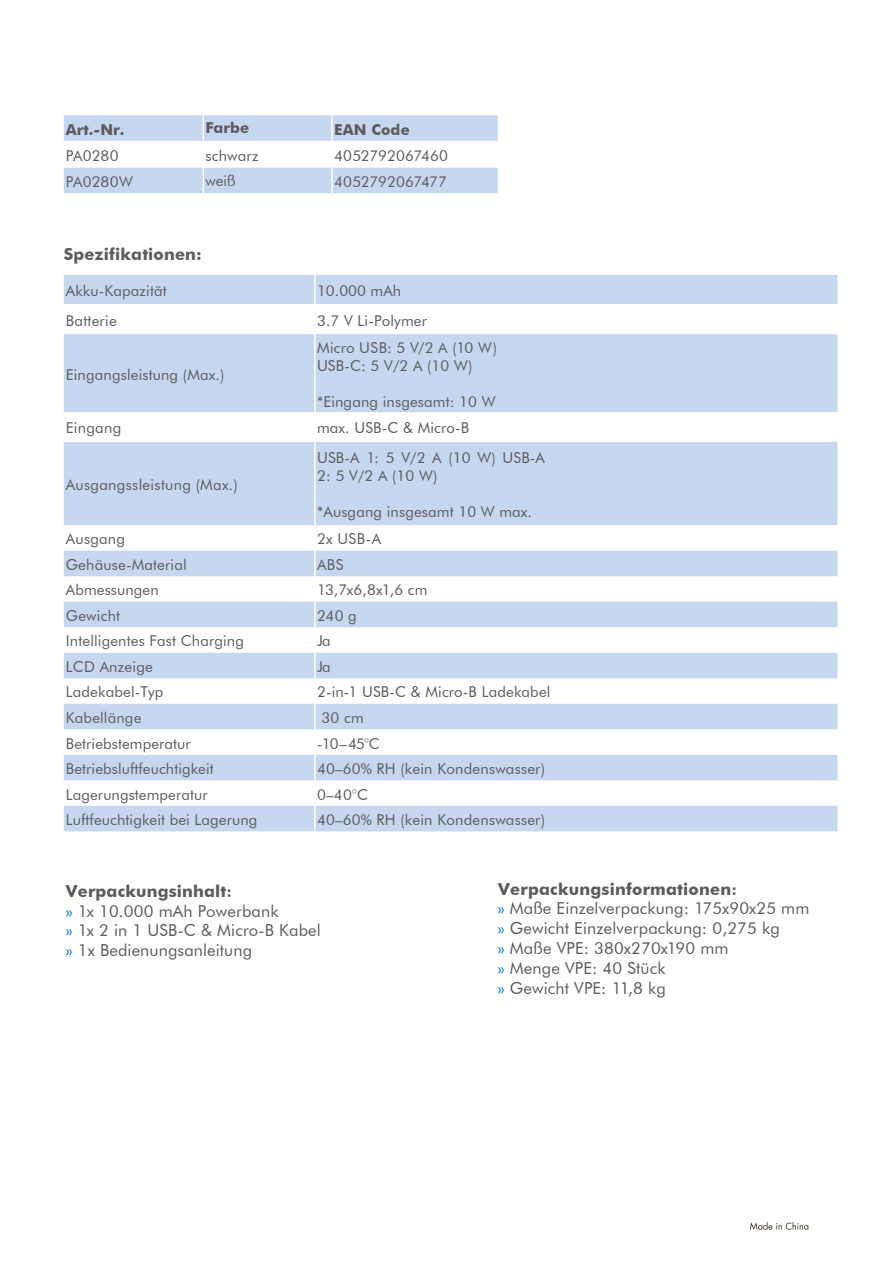
<style>
.page{position:relative;width:893px;height:1263px;background:#fff}
.page>*{position:absolute;margin:0;border:0;box-sizing:border-box;transform-origin:0 0}
.t1{font:16.5px/19.8px "Futura BT";letter-spacing:.01em;color:#5b5b5e}
.t2{font:700 16.5px "Futura BT";letter-spacing:.01em;color:#5b5b5e}
.t3{font:15px/25.5px "Futura BT";letter-spacing:.01em;color:#5b5b5e}
.t4{font:700 15px "Futura BT";color:#5b5b5e}
.s1{font-weight:300}
.s2{font-weight:700}
.s3{font-weight:800}
.s4{color:#0078c0}
</style>
<div class="page">
<svg style="left:64px;top:275px;width:773px;height:556px;fill:#c7d7ef"></svg>
<hr style="left:314px;top:275px;width:2px;height:29px;background:#fff">
<hr style="left:314px;top:304px;width:2px;height:30px;background:#fff">
<hr style="left:314px;top:334px;width:2px;height:78px;background:#fff">
<hr style="left:314px;top:412px;width:2px;height:30px;background:#fff">
<hr style="left:314px;top:442px;width:2px;height:83px;background:#fff">
<hr style="left:314px;top:525px;width:2px;height:26px;background:#fff">
<hr style="left:314px;top:551px;width:2px;height:25px;background:#fff">
<hr style="left:314px;top:678px;width:2px;height:26px;background:#fff">
<hr style="left:314px;top:704px;width:2px;height:25px;background:#fff">
<hr style="left:314px;top:576px;width:2px;height:26px;background:#fff">
<hr style="left:314px;top:602px;width:2px;height:25px;background:#fff">
<hr style="left:314px;top:627px;width:2px;height:26px;background:#fff">
<hr style="left:314px;top:653px;width:2px;height:25px;background:#fff">
<hr style="left:314px;top:729px;width:2px;height:26px;background:#fff">
<hr style="left:314px;top:755px;width:2px;height:25px;background:#fff">
<hr style="left:314px;top:780px;width:2px;height:26px;background:#fff">
<hr style="left:314px;top:806px;width:2px;height:25px;background:#fff">
<svg style="left:64px;top:115px;width:434px;height:78px"></svg>
<hr style="left:331px;top:168px;width:2px;height:25px;background:#fff">
<svg style="left:750px;top:1222px;width:58px;height:8px"></svg>
<p class="t4" style="left:66px;top:120px;width:60px">Art.-Nr.</p>
<p class="t4" style="left:205px;top:119px;width:45px">Farbe</p>
<p class="t4" style="left:334px;top:120px;width:77px">EAN Code</p>
<p class="t3" style="left:66px;top:144px;width:54px">PA0280</p>
<p class="t3" style="left:205px;top:142px;width:55px">schwarz</p>
<p class="t3" style="left:334px;top:144px;width:115px">4052792067460</p>
<p class="t3" style="left:66px;top:170px;width:68px">PA0280W</p>
<p class="t3" style="left:205px;top:168px;width:32px">weiß</p>
<p class="t3" style="left:334px;top:170px;width:114px">4052792067477</p>
<p class="t2" style="left:64px;top:244px;width:140px">Spezifikationen:</p>
<p class="t3" style="left:66px;top:278px;width:102px">Akku-Kapazität</p>
<p class="t3" style="left:317px;top:279px;width:86px">10.000 mAh</p>
<p class="t3" style="left:66px;top:309px;width:52px">Batterie</p>
<p class="t3" style="left:317px;top:309px;width:111px">3.7 V Li-Polymer</p>
<p class="t3" style="left:66px;top:361px;width:160px">Eingangsleistung (Max.)</p>
<p class="t3" style="left:66px;top:415px;width:57px">Eingang</p>
<p class="t3" style="left:317px;top:339px;width:181px;line-height:18px">Micro USB: 5 V/2 A (10 W)<br>USB-C: 5 V/2 A (10 W)</p>
<p class="t3" style="left:317px;top:389px;width:180px;line-height:26.8px">*Eingang insgesamt: 10 W max. USB-C &amp; Micro-B</p>
<p class="t3" style="left:66px;top:472px;width:174px">Ausgangssleistung (Max.)</p>
<p class="t3" style="left:317px;top:450px;width:229px;line-height:18px">USB-A 1: 5 V/2 A (10 W) USB-A<br>2: 5 V/2 A (10 W)</p>
<p class="t3" style="left:317px;top:500px;width:216px">*Ausgang insgesamt 10 W max.</p>
<p class="t3" style="left:66px;top:526px;width:61px">Ausgang</p>
<p class="t3" style="left:317px;top:528px;width:66px">2x USB-A</p>
<p class="t3" style="left:66px;top:552px;width:122px">Gehäuse-Material</p>
<p class="t3" style="left:317px;top:553px;width:28px">ABS</p>
<p class="t3" style="left:66px;top:577px;width:94px">Abmessungen</p>
<p class="t3" style="left:317px;top:579px;width:112px">13,7x6,8x1,6 cm</p>
<p class="t3" style="left:66px;top:603px;width:56px">Gewicht</p>
<p class="t3" style="left:317px;top:604px;width:41px">240 g</p>
<p class="t3" style="left:66px;top:628px;width:180px">Intelligentes Fast Charging</p>
<p class="t3" style="left:317px;top:628px;width:15px">Ja</p>
<p class="t3" style="left:66px;top:655px;width:89px">LCD Anzeige</p>
<p class="t3" style="left:317px;top:654px;width:15px">Ja</p>
<p class="t3" style="left:66px;top:679px;width:99px">Ladekabel-Typ<br>Kabellänge</p>
<p class="t3" style="left:322px;top:681px;width:230px;text-indent:-5px">2-in-1 USB-C &amp; Micro-B Ladekabel<br>30 cm</p>
<p class="t3" style="left:66px;top:730px;width:193px">Betriebstemperatur<br>Betriebsluftfeuchtigkeit<br>Lagerungstemperatur<br>Luftfeuchtigkeit bei Lagerung</p>
<p class="t3" style="left:317px;top:732px;width:229px">-10–45<span class="s1">°</span>C<br>40–60% RH (kein Kondenswasser)<br>0–40<span class="s1">°</span>C<br>40–60% RH (kein Kondenswasser)</p>
<p class="t1" style="left:66px;top:882px;width:257px"><span class="s2">Verpackungsinhalt</span><span class="s3">:<br></span><span class="s4">»</span> 1x 10.000 mAh Powerbank<br><span class="s4">»</span> 1x 2 in 1 USB-C &amp; Micro-B Kabel <span class="s4">»</span> 1x Bedienungsanleitung</p>
<p class="t1" style="left:498px;top:879px;width:313px"><span class="s2">Verpackungsinformationen</span><span class="s3">:<br></span><span class="s4">»</span> Maße Einzelverpackung: 175x90x25 mm <span class="s4">»</span> Gewicht Einzelverpackung: 0,275 kg<br><span class="s4">»</span> Maße VPE: 380x270x190 mm<br><span class="s4">»</span> Menge VPE: 40 Stück<br><span class="s4">»</span> Gewicht VPE: 11,8 kg</p>
</div>
